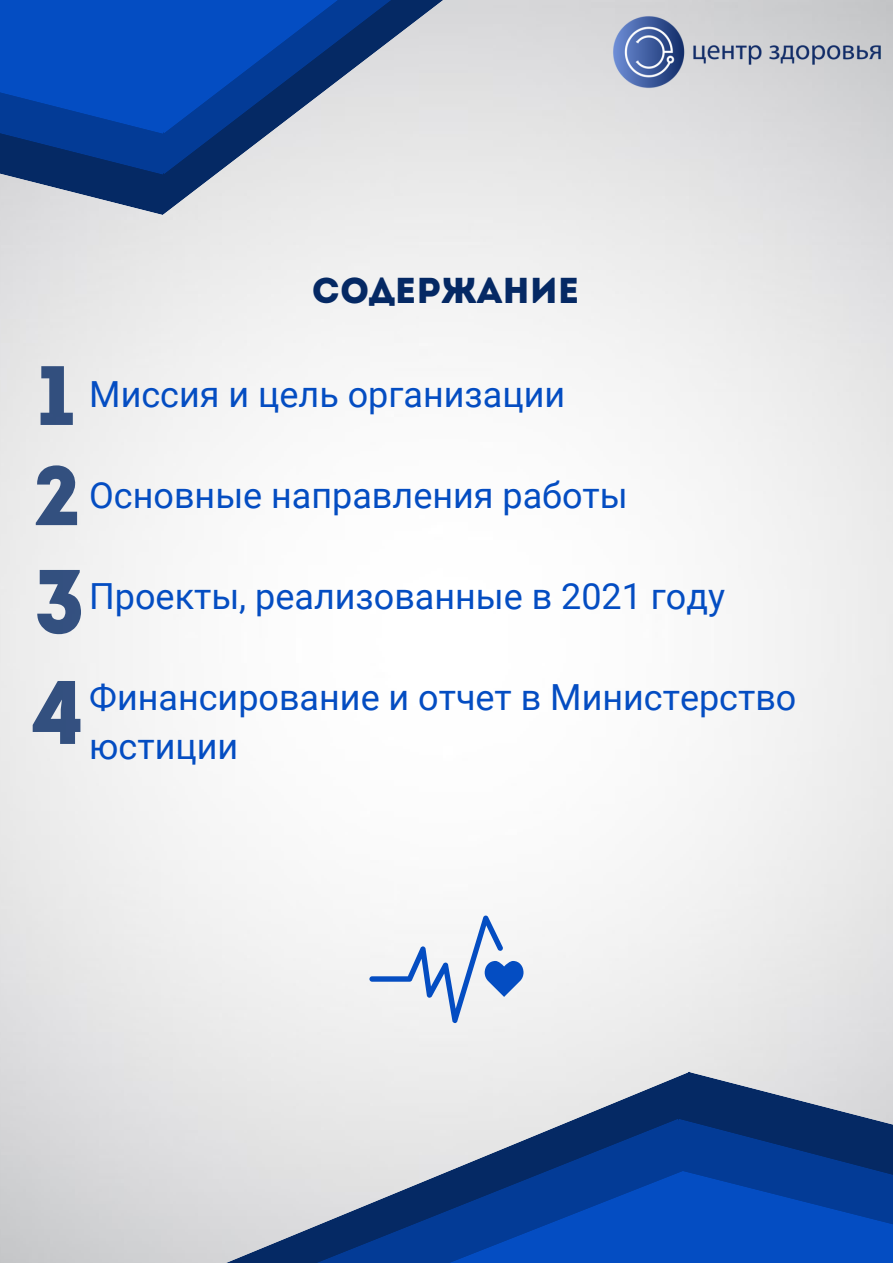
<style>
.page{position:relative;width:893px;height:1264px;background:#fff}
.page>*{position:absolute;margin:0;border:0;box-sizing:border-box;transform-origin:0 0}
.t1{font:89.85px/111px "Intro";color:#052964}
.t2{font:83.85px/100.1px "Intro";color:#052964}
.t3{font:36px/49.5px "Roboto";color:#044dc2}
.t4{font:36px "Intro";color:#052964}
</style>
<div class="page">
<div style="left:249px;top:174px;width:200px;height:41px;background:#e9e9e9"></div>
<svg style="left:0;top:175px;width:249px;height:40px;background:#8493ac"></svg>
<div style="left:249px;top:133px;width:201px;height:41px;background:#e6e6e6"></div>
<svg style="left:0;top:133px;width:249px;height:42px;background:#0d387f"></svg>
<svg style="left:0;top:0;width:450px;height:133px;background:#3164b5"></svg>
<svg style="left:4px;top:1071px;width:888px;height:191px;background:#c2c7d0"></svg>
<svg style="left:53px;top:1118px;width:834px;height:144px;background:#899ab7"></svg>
<svg style="left:859px;top:1170px;width:33px;height:92px;background:#0342a9"></svg>
<svg style="left:120px;top:1170px;width:739px;height:92px;background:#436db2"></svg>
<img style="left:596px;top:0;width:296px;height:105px">
<svg style="left:369px;top:915px;width:154px;height:108px"></svg>
<p class="t4" style="left:312px;top:276px;width:269px">Содержание</p>
<h2 class="t2" style="left:34px;top:354px;width:47px">1<br>2</h2>
<p class="t3" style="left:89px;top:370px;width:477px">Миссия и цель организации</p>
<p class="t3" style="left:89px;top:471px;width:540px">Основные направления работы</p>
<h1 class="t1" style="left:31px;top:555px;width:56px">3<br>4</h1>
<p class="t3" style="left:89px;top:572px;width:637px">Проекты, реализованные в 2021 году</p>
<p class="t3" style="left:89px;top:672px;width:708px">Финансирование и отчет в Министерство юстиции</p>
</div>
